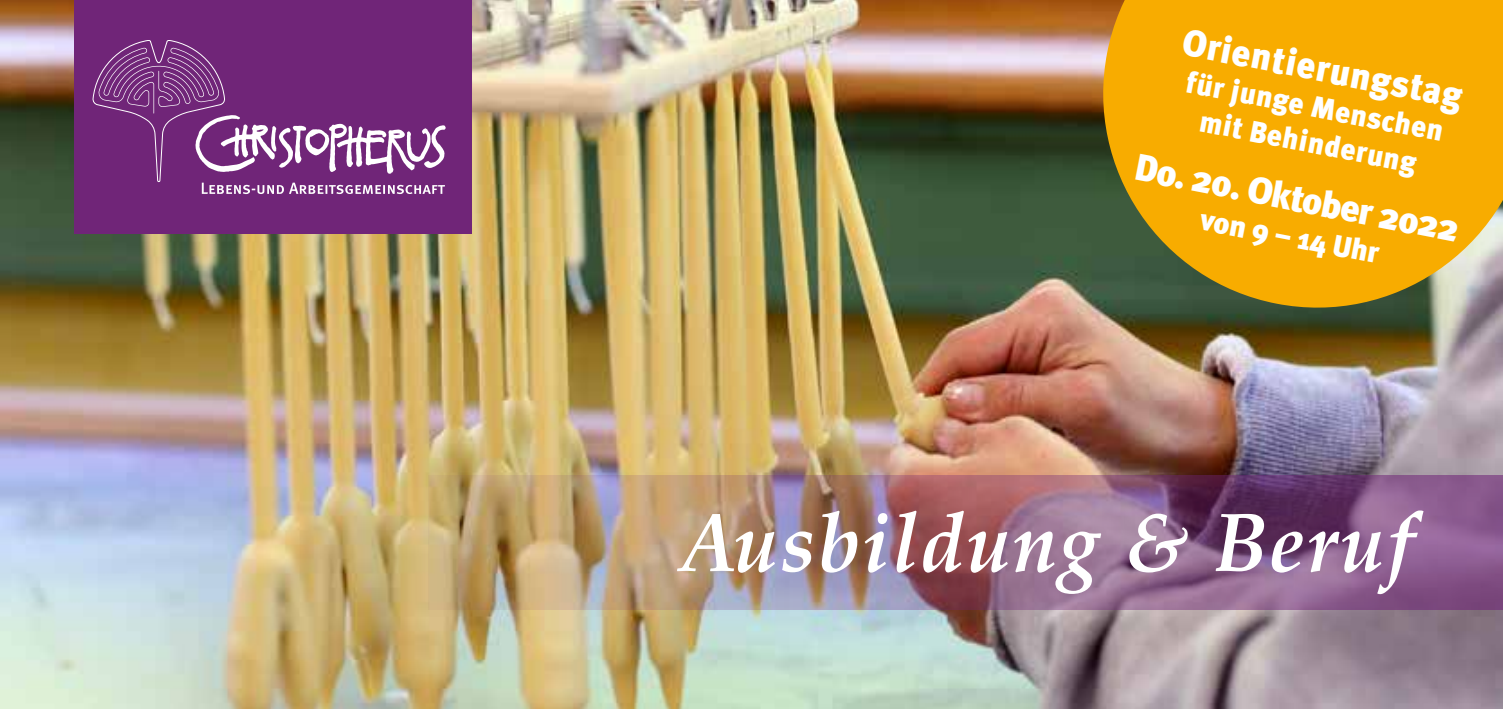
<style>
.page{position:relative;width:1503px;height:709px;background:#fff}
.page>*{position:absolute;margin:0;border:0;box-sizing:border-box;transform-origin:0 0}
.t1{font:italic 700 82.5px "Palatino Linotype";letter-spacing:.03em;color:#fff;scale:.96 1}
.t2{font:900 37.5px "Meta";color:#fff}
.t3{font:900 37.5px "Meta";color:#fff;scale:.96 1}
.t4{font:900 30px/36px "Meta";color:#fff;text-align:center;scale:.96 1}
.t5{font:900 30px "Meta";color:#fff}
</style>
<div class="page">
<img style="left:0;top:0;width:1502px;height:709px">
<div style="left:74px;top:0;width:397px;height:233px;background:#702578"></div>
<svg style="left:93px;top:40px;width:353px;height:154px"></svg>
<img style="left:429px;top:475px;width:1073px;height:135px">
<svg style="left:1084px;top:0;width:418px;height:326px;background:#d69d12"></svg>
<p class="t3" style="left:1187px;top:20px;width:298px;rotate:11deg">Orientierungstag</p>
<p class="t4" style="left:1190px;top:64px;width:273px;rotate:11deg">für junge Menschen mit Behinderung</p>
<p class="t2" style="left:1139px;top:145px;width:331px;rotate:11deg">Do. 20. Oktober 2022</p>
<p class="t5" style="left:1204px;top:201px;width:183px;rotate:11deg">von 9 – 14 Uhr</p>
<h1 class="t1" style="left:679px;top:484px;width:765px">Ausbildung &amp; Beruf</h1>
</div>
